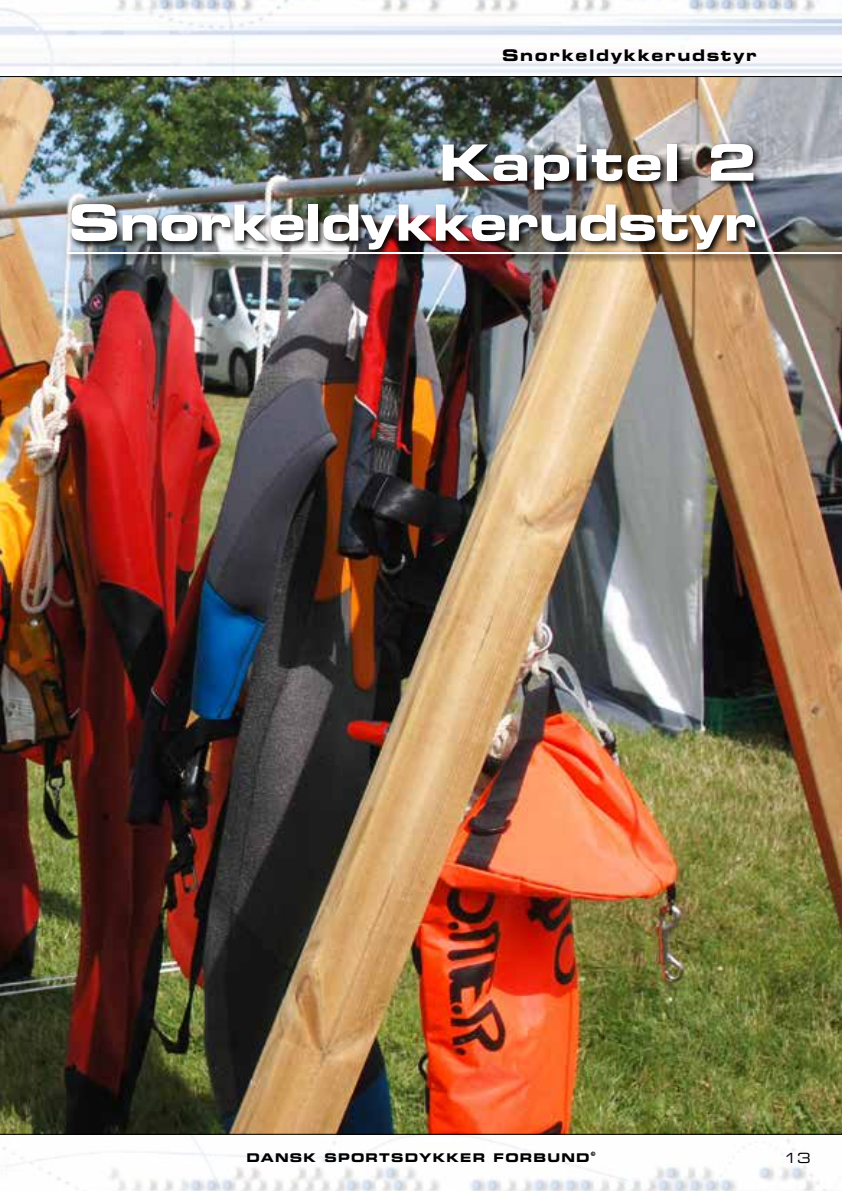
<style>
.page{position:relative;width:842px;height:1191px;background:#fff}
.page>*{position:absolute;margin:0;border:0;box-sizing:border-box;transform-origin:0 0}
.t1{font:50px/60px "Eurostile Bold Extended Two";letter-spacing:-.02em;color:#fff;text-align:right}
.t2{font:16px "Eurostile Bold Extended Two";letter-spacing:.1em;color:#000}
.t3{font:14px "Eurostile LT Std Ex 2";color:#000}
.t4{font:12px "Eurostile Bold Extended Two";letter-spacing:.1em;color:#000}
.t5{font:6px "Eurostile Bold Extended Two";color:#000}
</style>
<div class="page">
<img style="left:1px;top:1134px;width:841px;height:57px">
<img style="left:1px;top:0;width:841px;height:76px">
<img style="left:0;top:77px;width:842px;height:1056px">
<hr style="left:0;top:76px;width:842px;height:1px;background:#000">
<hr style="left:0;top:1133px;width:842px;height:1px;background:#000">
<img style="left:0;top:8px;width:1px;height:59px">
<img style="left:65px;top:141px;width:777px;height:122px">
<hr style="left:67px;top:252px;width:775px;height:2px;background:#fff">
<p class="t2" style="left:502px;top:44px;width:256px">Snorkeldykkerudstyr</p>
<p class="t1" style="left:68px;top:132px;width:690px">Kapitel 2<br>Snorkeldykkerudstyr</p>
<p class="t4" style="left:246px;top:1149px;width:345px">DANSK SPORTSDYKKER FORBUND</p>
<p class="t5" style="left:591px;top:1149px;width:6px">©</p>
<p class="t3" style="left:784px;top:1147px;width:28px">13</p>
</div>
